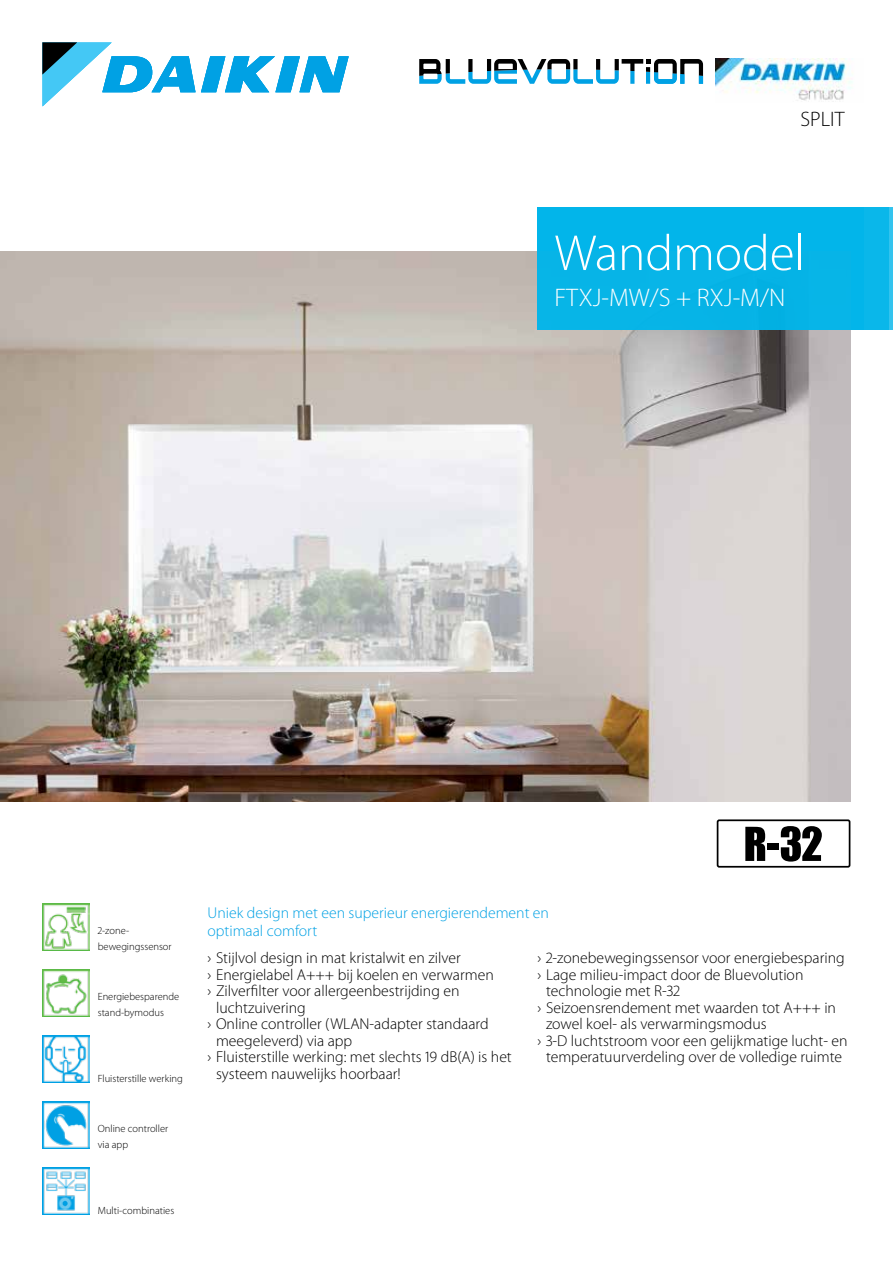
<style>
.page{position:relative;width:893px;height:1263px;background:#fff}
.page>*{position:absolute;margin:0;border:0;box-sizing:border-box;transform-origin:0 0}
.t1{font:300 51px "Myriad Pro";color:#fff}
.t2{font:300 25.5px "Myriad Pro";color:#fff}
.t3{font:300 21px "Myriad Pro";color:#000}
.t4{font:300 15.75px "Myriad Pro";color:#000}
.t5{font:300 15.75px/18px "Myriad Pro";color:#00a1e4}
.t6{font:300 10.5px/16.5px "Myriad Pro";color:#000}
</style>
<div class="page">
<img style="left:716px;top:59px;width:136px;height:43px">
<img style="left:43px;top:1167px;width:46px;height:47px">
<img style="left:43px;top:1101px;width:46px;height:47px">
<img style="left:43px;top:1035px;width:46px;height:47px">
<img style="left:43px;top:969px;width:46px;height:47px">
<img style="left:43px;top:903px;width:46px;height:47px">
<img style="left:0;top:252px;width:850px;height:550px">
<div style="left:717px;top:819px;width:133px;height:49px;border:2px solid #000;border-radius:2px"></div>
<svg style="left:745px;top:827px;width:20px;height:34px"></svg>
<svg style="left:781px;top:826px;width:41px;height:35px"></svg>
<div style="left:768px;top:843px;width:11px;height:6px;background:#000"></div>
<svg style="left:43px;top:43px;width:306px;height:63px"></svg>
<svg style="left:864px;top:208px;width:29px;height:122px;background:#0fb8ea"></svg>
<div style="left:537px;top:208px;width:327px;height:122px;background:#00b5ea"></div>
<svg style="left:419px;top:59px;width:284px;height:25px"></svg>
<h3 class="t3" style="left:801px;top:107px;width:45px">SPLIT</h3>
<h1 class="t1" style="left:554px;top:225px;width:252px">Wandmodel</h1>
<h2 class="t2" style="left:554px;top:283px;width:232px">FTXJ-MW/S + RXJ-M/N</h2>
<p class="t6" style="left:98px;top:922px;width:75px">2-zone&shy;bewegingssensor</p>
<p class="t6" style="left:98px;top:988px;width:83px">Energiebesparende stand-bymodus</p>
<p class="t6" style="left:98px;top:1070px;width:87px">Fluisterstille werking</p>
<p class="t6" style="left:98px;top:1120px;width:72px">Online controller via app</p>
<p class="t6" style="left:98px;top:1202px;width:78px">Multi-combinaties</p>
<p class="t5" style="left:207px;top:904px;width:343px">Uniek design met een superieur energierendement en optimaal comfort</p>
<p class="t4" style="left:207px;top:949px;width:255px">› Stijlvol design in mat kristalwit en zilver</p>
<p class="t4" style="left:207px;top:966px;width:288px">› Energielabel A+++ bij koelen en verwarmen</p>
<p class="t4" style="left:207px;top:982px;width:253px">› Zilverfilter voor allergeenbestrijding en</p>
<p class="t4" style="left:216px;top:999px;width:91px">luchtzuivering</p>
<p class="t4" style="left:207px;top:1015px;width:283px">› Online controller (WLAN-adapter standaard</p>
<p class="t4" style="left:216px;top:1032px;width:138px">meegeleverd) via app</p>
<p class="t4" style="left:207px;top:1048px;width:306px">› Fluisterstille werking: met slechts 19 dB(A) is het</p>
<p class="t4" style="left:216px;top:1065px;width:186px">systeem nauwelijks hoorbaar!</p>
<p class="t4" style="left:537px;top:949px;width:309px">› 2-zonebewegingssensor voor energiebesparing</p>
<p class="t4" style="left:537px;top:966px;width:267px">› Lage milieu-impact door de Bluevolution</p>
<p class="t4" style="left:546px;top:982px;width:135px">technologie met R-32</p>
<p class="t4" style="left:537px;top:999px;width:300px">› Seizoensrendement met waarden tot A+++ in</p>
<p class="t4" style="left:546px;top:1015px;width:222px">zowel koel- als verwarmingsmodus</p>
<p class="t4" style="left:537px;top:1032px;width:312px">› 3-D luchtstroom voor een gelijkmatige lucht- en</p>
<p class="t4" style="left:546px;top:1048px;width:298px">temperatuurverdeling over de volledige ruimte</p>
</div>
